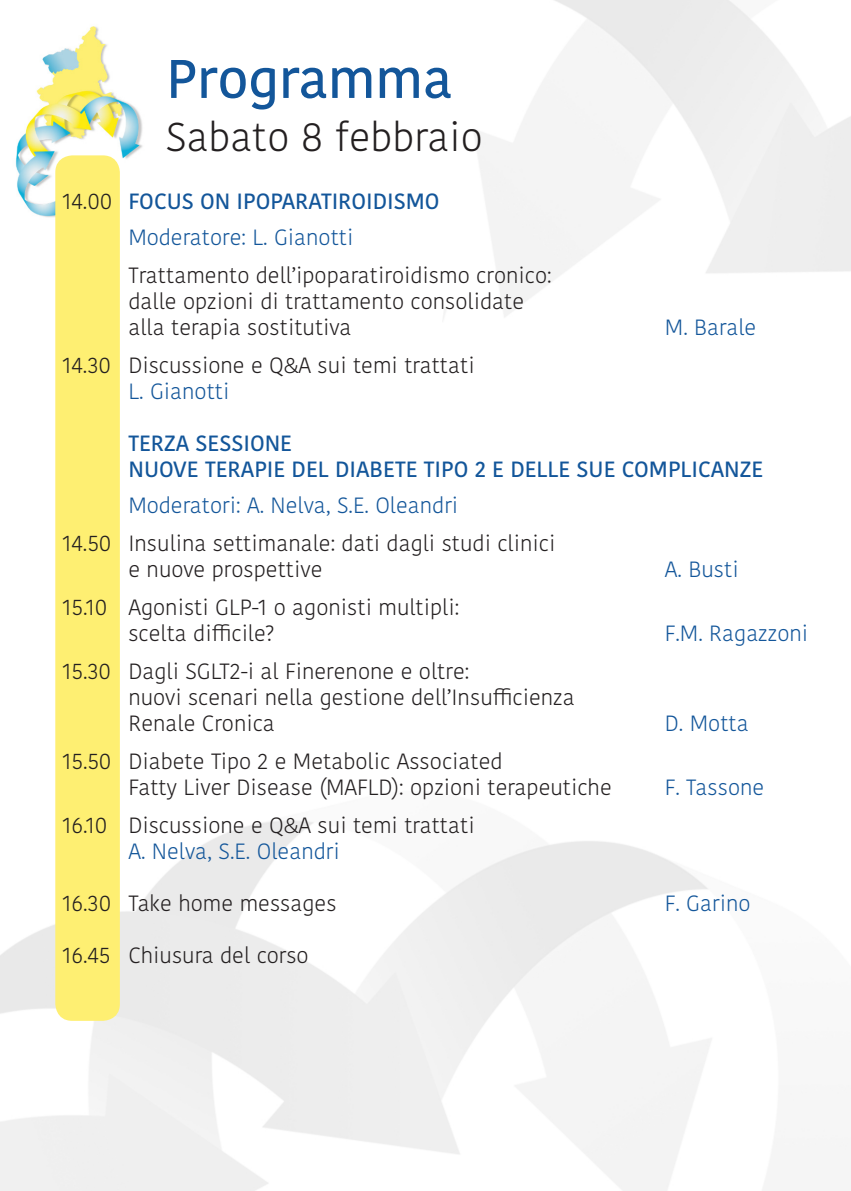
<style>
.page{position:relative;width:851px;height:1191px;background:#fff}
.page>*{position:absolute;margin:0;border:0;box-sizing:border-box;transform-origin:0 0}
.t1{font:500 54px "Kohinoor Bangla";color:#13569a}
.t2{font:300 40px "Kohinoor Bangla";color:#231f20}
.t3{font:300 22px "Kohinoor Bangla";color:#231f20}
.t4{font:300 22px "Kohinoor Bangla";color:#13569a}
.t5{font:500 22px "Kohinoor Bangla";color:#13569a}
.s1{font-weight:300;color:#231f20}
</style>
<div class="page">
<img style="left:15px;top:26px;width:128px;height:191px">
<div style="left:55px;top:155px;width:65px;height:865px;background:#feef72;border-radius:17px"></div>
<p class="t1" style="left:166px;top:36px;width:288px">Programma</p>
<p class="t2" style="left:166px;top:108px;width:318px">Sabato 8 febbraio</p>
<p class="t5" style="left:62px;top:183px;width:378px"><span class="s1">14.00</span> FOCUS ON IPOPARATIROIDISMO</p>
<p class="t4" style="left:128px;top:221px;width:226px">Moderatore: L. Gianotti</p>
<p class="t3" style="left:128px;top:259px;width:424px">Trattamento dell’ipoparatiroidismo cronico:</p>
<p class="t3" style="left:128px;top:285px;width:397px">dalle opzioni di trattamento consolidate</p>
<p class="t3" style="left:128px;top:311px;width:225px">alla terapia sostitutiva</p>
<p class="t4" style="left:664px;top:311px;width:93px">M. Barale</p>
<p class="t3" style="left:62px;top:349px;width:414px">14.30 Discussione e Q&amp;A sui temi trattati</p>
<p class="t4" style="left:128px;top:375px;width:103px">L. Gianotti</p>
<p class="t5" style="left:128px;top:425px;width:165px">TERZA SESSIONE</p>
<p class="t5" style="left:128px;top:451px;width:636px">NUOVE TERAPIE DEL DIABETE TIPO 2 E DELLE SUE COMPLICANZE</p>
<p class="t4" style="left:128px;top:489px;width:331px">Moderatori: A. Nelva, S.E. Oleandri</p>
<p class="t3" style="left:62px;top:527px;width:494px">14.50 Insulina settimanale: dati dagli studi clinici</p>
<p class="t3" style="left:128px;top:553px;width:195px">e nuove prospettive</p>
<p class="t4" style="left:664px;top:553px;width:75px">A. Busti</p>
<p class="t3" style="left:62px;top:591px;width:398px">15.10 Agonisti GLP-1 o agonisti multipli:</p>
<p class="t3" style="left:128px;top:617px;width:147px">scelta difficile?</p>
<p class="t4" style="left:664px;top:617px;width:145px">F.M. Ragazzoni</p>
<p class="t3" style="left:62px;top:655px;width:408px">15.30 Dagli SGLT2-i al Finerenone e oltre:</p>
<p class="t3" style="left:128px;top:681px;width:447px">nuovi scenari nella gestione dell’Insufficienza</p>
<p class="t3" style="left:128px;top:707px;width:148px">Renale Cronica</p>
<p class="t4" style="left:664px;top:707px;width:85px">D. Motta</p>
<p class="t3" style="left:62px;top:745px;width:441px">15.50 Diabete Tipo 2 e Metabolic Associated</p>
<p class="t3" style="left:128px;top:771px;width:485px">Fatty Liver Disease (MAFLD): opzioni terapeutiche</p>
<p class="t4" style="left:664px;top:771px;width:101px">F. Tassone</p>
<p class="t3" style="left:62px;top:809px;width:414px">16.10 Discussione e Q&amp;A sui temi trattati</p>
<p class="t4" style="left:128px;top:835px;width:213px">A. Nelva, S.E. Oleandri</p>
<p class="t3" style="left:62px;top:887px;width:276px">16.30 Take home messages</p>
<p class="t4" style="left:664px;top:887px;width:87px">F. Garino</p>
<p class="t3" style="left:62px;top:939px;width:248px">16.45 Chiusura del corso</p>
</div>
